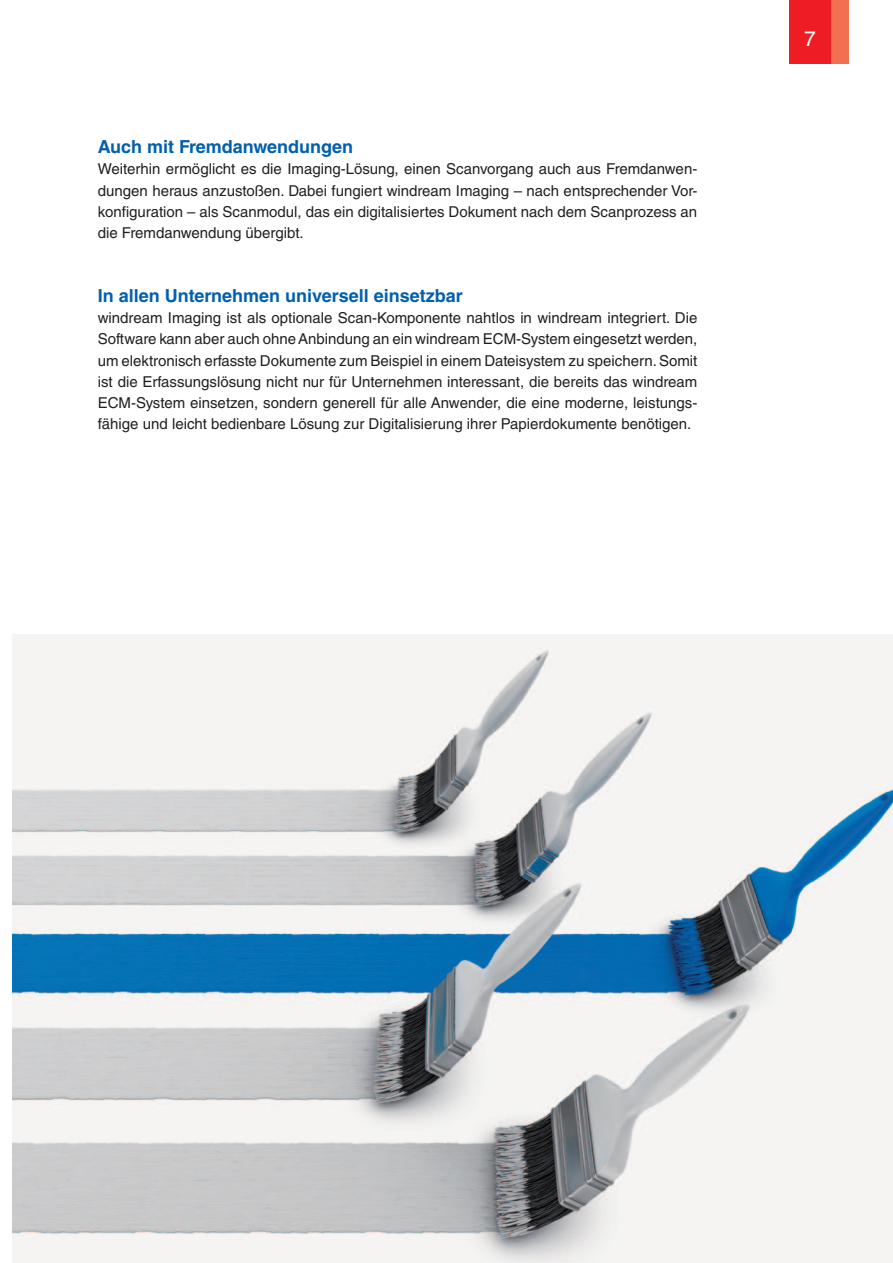
<style>
.page{position:relative;width:893px;height:1263px;background:#fff}
.page>*{position:absolute;margin:0;border:0;box-sizing:border-box;transform-origin:0 0}
.t1{font:21px "Helvetica LT Std";color:#fff}
.t2{font:700 18px "Helvetica LT Std";color:#0160ae}
.t3{font:15px/21.3px "Helvetica LT Std";color:#231f20;text-align:justify}
</style>
<div class="page">
<div style="left:789px;top:0;width:42px;height:64px;background:#ee1d23"></div>
<div style="left:831px;top:0;width:17px;height:64px;background:#f36f51"></div>
<img style="left:13px;top:634px;width:880px;height:629px">
<p class="t2" style="left:98px;top:136px;width:257px">Auch mit Fremdanwendungen</p>
<p class="t3" style="left:98px;top:158px;width:601px">Weiterhin ermöglicht es die Imaging-Lösung, einen Scanvorgang auch aus Fremdanwen&shy;dungen heraus anzustoßen. Dabei fungiert windream Imaging – nach entsprechender Vor&shy;konfiguration – als Scanmodul, das ein digitalisiertes Dokument nach dem Scanprozess an die Fremdanwendung übergibt.</p>
<p class="t2" style="left:98px;top:285px;width:366px">In allen Unternehmen universell einsetzbar</p>
<p class="t3" style="left:98px;top:307px;width:601px">windream Imaging ist als optionale Scan-Komponente nahtlos in windream integriert. Die Software kann aber auch ohne Anbindung an ein windream ECM-System eingesetzt werden, um elektronisch erfasste Dokumente zum Beispiel in einem Dateisystem zu speichern. Somit ist die Erfassungslösung nicht nur für Unternehmen interessant, die bereits das windream ECM-System einsetzen, sondern generell für alle Anwender, die eine moderne, leistungs&shy;fähige und leicht bedienbare Lösung zur Digitalisierung ihrer Papierdokumente benötigen.</p>
<h1 class="t1" style="left:804px;top:26px;width:13px">7</h1>
</div>
